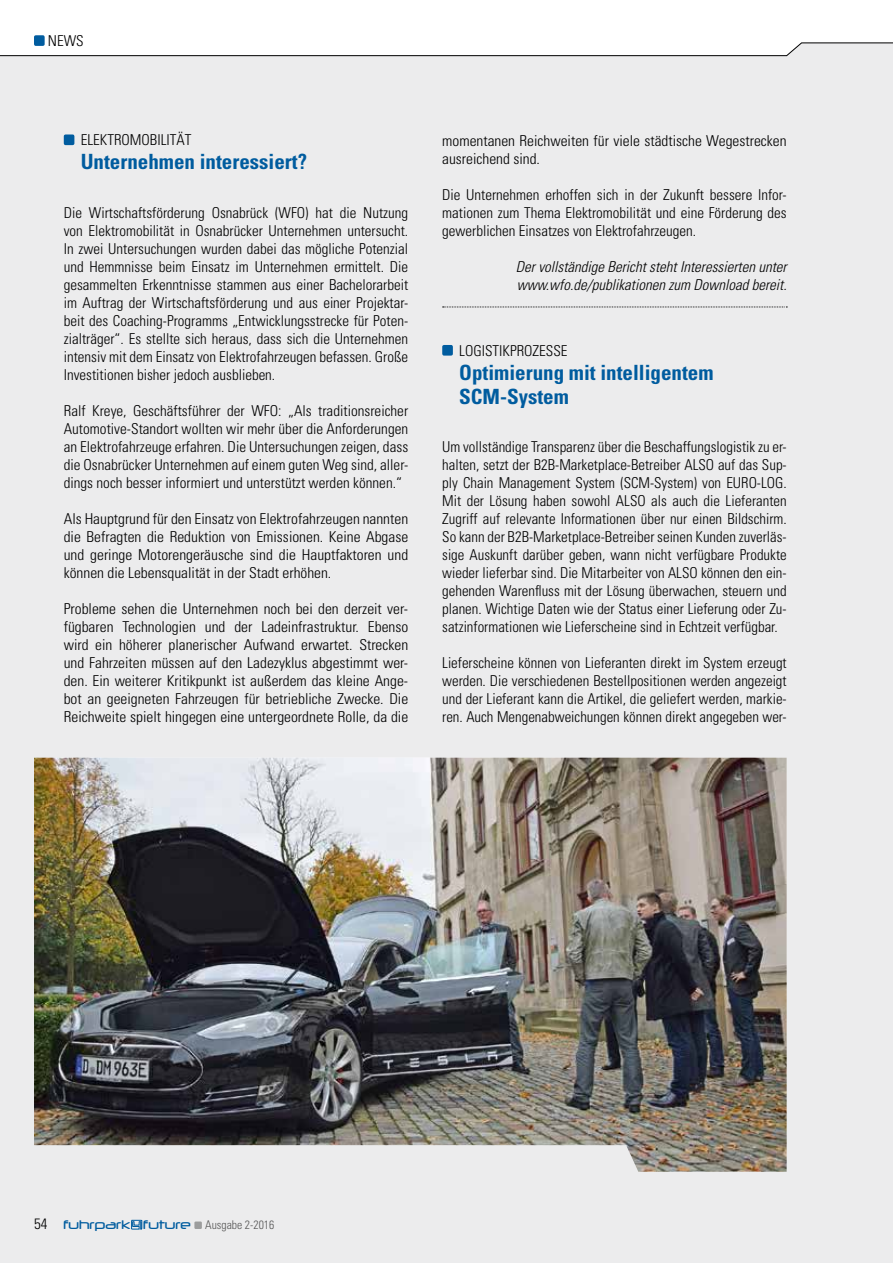
<style>
.page{position:relative;width:893px;height:1263px;background:#fff}
.page>*{position:absolute;margin:0;border:0;box-sizing:border-box;transform-origin:0 0}
.t1{font:700 condensed 21px/24px "Univers";color:#005c9f}
.t2{font:300 condensed 15px/18px "Univers";color:#000;text-align:justify}
.t3{font:italic 300 condensed 15px/18px "Univers";color:#000}
.t4{font:11.85px "Neuropol";color:#005c9f}
.s1{font-family:"Univers";font-weight:300;font-stretch:condensed;font-size:15px;color:#000}
.s2{font-family:"Univers";font-weight:300;font-stretch:condensed;font-size:12px;color:#565656}
</style>
<div class="page">
<div style="left:34px;top:35px;width:11px;height:11px;background:#005c9f;border-radius:2px"></div>
<div style="left:0;top:56px;width:893px;height:1207px;background:#ececed"></div>
<svg style="left:443px;top:307px;width:344px;height:1px"></svg>
<div style="left:442px;top:345px;width:11px;height:11px;background:#005c9f;border-radius:2px"></div>
<div style="left:64px;top:134px;width:10px;height:11px;background:#005c9f;border-radius:2px"></div>
<img style="left:34px;top:758px;width:753px;height:414px">
<svg style="left:131px;top:1220px;width:11px;height:10px"></svg>
<div style="left:194px;top:1221px;width:8px;height:8px;background:#9c9d9d"></div>
<svg style="left:0;top:42px;width:893px;height:14px"></svg>
<p class="t2" style="left:48px;top:32px;width:37px">News</p>
<p class="t2" style="left:74px;top:131px;width:82px">Elektromobilit</p>
<p class="t2" style="left:177px;top:131px;width:14px">ät</p>
<h1 class="t1" style="left:81px;top:150px;width:228px">Unternehmen interessiert?</h1>
<p class="t2" style="left:64px;top:203px;width:346px">Die Wirtschaftsförderung Osnabrück (WFO) hat die Nutzung von Elektromobilität in Osnabrücker Unternehmen untersucht.<br>In zwei Untersuchungen wurden dabei das mögliche Potenzial und Hemmnisse beim Einsatz im Unternehmen ermittelt. Die gesammelten Erkenntnisse stammen aus einer Bachelorarbeit im Auftrag der Wirtschaftsförderung und aus einer Projektar&shy;beit des Coaching-Programms „Entwicklungsstrecke für Poten&shy;zialträger“. Es stellte sich heraus, dass sich die Unternehmen intensiv mit dem Einsatz von Elektrofahrzeugen befassen. Große Investitionen bisher jedoch ausblieben.</p>
<p class="t2" style="left:64px;top:401px;width:346px">Ralf Kreye, Geschäftsführer der WFO: „Als traditionsreicher Automotive-Standort wollten wir mehr über die Anforderungen an Elektrofahrzeuge erfahren. Die Untersuchungen zeigen, dass die Osnabrücker Unternehmen auf einem guten Weg sind, aller&shy;dings noch besser informiert und unterstützt werden können.“</p>
<p class="t2" style="left:64px;top:509px;width:346px">Als Hauptgrund für den Einsatz von Elektrofahrzeugen nannten die Befragten die Reduktion von Emissionen. Keine Abgase und geringe Motorengeräusche sind die Hauptfaktoren und können die Lebensqualität in der Stadt erhöhen.</p>
<p class="t2" style="left:64px;top:599px;width:346px">Probleme sehen die Unternehmen noch bei den derzeit ver&shy;fügbaren Technologien und der Ladeinfrastruktur. Ebenso wird ein höherer planerischer Aufwand erwartet. Strecken und Fahrzeiten müssen auf den Ladezyklus abgestimmt wer&shy;den. Ein weiterer Kritikpunkt ist außerdem das kleine Ange&shy;bot an geeigneten Fahrzeugen für betriebliche Zwecke. Die Reichweite spielt hingegen eine untergeordnete Rolle, da die</p>
<p class="t2" style="left:442px;top:131px;width:346px">momentanen Reichweiten für viele städtische Wegestrecken ausreichend sind.</p>
<p class="t2" style="left:442px;top:185px;width:346px">Die Unternehmen erhoffen sich in der Zukunft bessere Infor&shy;mationen zum Thema Elektromobilität und eine Förderung des gewerblichen Einsatzes von Elektrofahrzeugen.</p>
<p class="t3" style="left:516px;top:257px;width:272px">Der vollständige Bericht steht Interessierten unter www.wfo.de/publikationen zum Download bereit.</p>
<p class="t2" style="left:459px;top:341px;width:110px">Logisti kprozesse</p>
<h1 class="t1" style="left:459px;top:360px;width:256px">Optimierung mit intelligentem<br>SCM-System</h1>
<p class="t2" style="left:442px;top:437px;width:346px">Um vollständige Transparenz über die Beschaffungslogistik zu er&shy;halten, setzt der B2B-Marketplace-Betreiber ALSO auf das Sup&shy;ply Chain Management System (SCM-System) von EURO-LOG .<br>Mit der Lösung haben sowohl ALSO als auch die Lieferanten Zugriff auf relevante Informationen über nur einen Bildschirm.<br>So kann der B2B-Marketplace-Betreiber seinen Kunden zuverläs&shy;sige Auskunft darüber geben, wann nicht verfügbare Produkte wieder lieferbar sind. Die Mitarbeiter von ALSO können den ein&shy;gehenden Warenfluss mit der Lösung überwachen, steuern und planen. Wichtige Daten wie der Status einer Lieferung oder Zu&shy;satzinformationen wie Lieferscheine sind in Echtzeit verfügbar.</p>
<p class="t2" style="left:442px;top:653px;width:346px">Lieferscheine können von Lieferanten direkt im System erzeugt werden. Die verschiedenen Bestellpositionen werden angezeigt und der Lieferant kann die Artikel, die geliefert werden, markie&shy;ren. Auch Mengenabweichungen können direkt angegeben wer-</p>
<p class="t4" style="left:34px;top:1217px;width:242px"><span class="s1">54</span> fuhrpark future <span class="s2">Ausgabe 2-2016</span></p>
</div>
